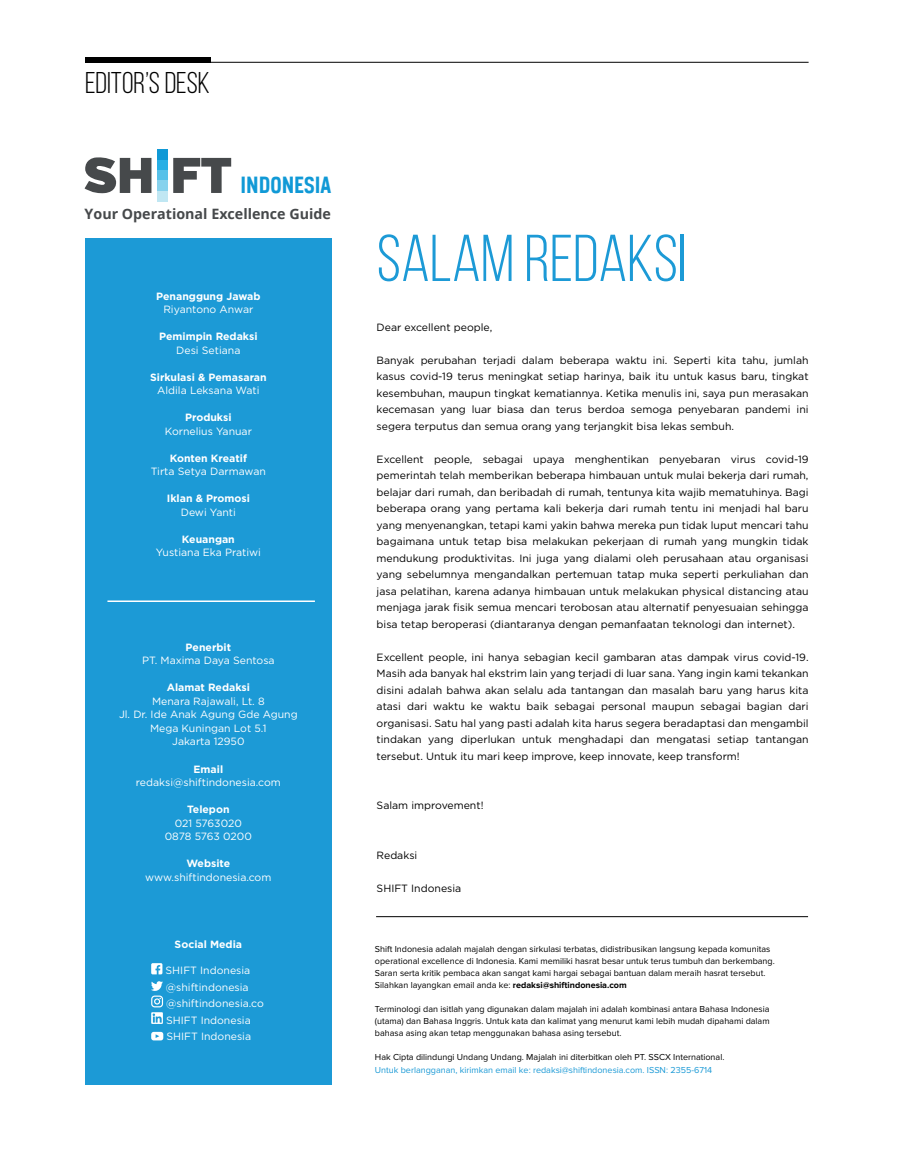
<style>
.page{position:relative;width:915px;height:1170px;background:#fff}
.page>*{position:absolute;margin:0;border:0;box-sizing:border-box;transform-origin:0 0}
.t1{font:66px "Bebas Neue";color:#1c9ad6}
.t2{font:30px "Bebas Neue";color:#000}
.t3{font:700 24.9px "Winston";color:#1099d6}
.t4{font:700 14.25px "Open Sans";color:#46494b}
.t5{font:10.5px/16.5px "Gotham";color:#000;text-align:justify}
.t6{font:10.5px/13.5px "Gotham";color:#fff;text-align:center}
.t7{font:700 10.5px "Gotham";color:#fff}
.t8{font:9px/12px "Proxima Nova";color:#000}
.t9{font:9px "Proxima Nova";color:#1c9ad6}
.s1{font-weight:700}
</style>
<div class="page">
<hr style="left:376px;top:916px;width:431px;height:1px;background:#000">
<div style="left:85px;top:238px;width:246px;height:846px;background:#1c9ad6"></div>
<svg style="left:85px;top:157px;width:66px;height:37px"></svg>
<svg style="left:173px;top:158px;width:58px;height:35px"></svg>
<div style="left:157px;top:159px;width:11px;height:11px;background:#27afe5"></div>
<div style="left:157px;top:149px;width:11px;height:10px;background:#1099d6"></div>
<div style="left:157px;top:170px;width:11px;height:11px;background:#57c1e9"></div>
<div style="left:157px;top:191px;width:11px;height:11px;background:#c0e7f3"></div>
<div style="left:157px;top:181px;width:11px;height:10px;background:#87d2ed"></div>
<hr style="left:107px;top:600px;width:208px;height:2px;background:#fff">
<svg style="left:151px;top:963px;width:11px;height:11px"></svg>
<svg style="left:151px;top:981px;width:12px;height:42px"></svg>
<svg style="left:151px;top:1031px;width:12px;height:9px"></svg>
<div style="left:85px;top:57px;width:126px;height:5px;background:#000"></div>
<hr style="left:85px;top:62px;width:723px;height:1px;background:#000">
<h2 class="t2" style="left:85px;top:66px;width:126px">EDITOR’S DESK</h2>
<h3 class="t3" style="left:240px;top:172px;width:92px">INDONESIA</h3>
<h3 class="t4" style="left:85px;top:204px;width:248px">Your Operational Excellence Guide</h3>
<p class="t7" style="left:156px;top:289px;width:106px">Penanggung Jawab</p>
<p class="t6" style="left:163px;top:302px;width:91px">Riyantono Anwar</p>
<p class="t7" style="left:159px;top:329px;width:100px">Pemimpin Redaksi</p>
<p class="t6" style="left:176px;top:343px;width:66px">Desi Setiana</p>
<p class="t7" style="left:150px;top:370px;width:118px">Sirkulasi &amp; Pemasaran</p>
<p class="t6" style="left:157px;top:383px;width:104px">Aldila Leksana Wati</p>
<p class="t7" style="left:185px;top:410px;width:48px">Produksi</p>
<p class="t6" style="left:165px;top:424px;width:89px">Kornelius Yanuar</p>
<p class="t7" style="left:170px;top:451px;width:79px">Konten Kreatif</p>
<p class="t6" style="left:151px;top:464px;width:117px">Tirta Setya Darmawan</p>
<p class="t7" style="left:167px;top:491px;width:84px">Iklan &amp; Promosi</p>
<p class="t6" style="left:181px;top:505px;width:57px">Dewi Yanti</p>
<p class="t7" style="left:182px;top:532px;width:54px">Keuangan</p>
<p class="t6" style="left:156px;top:545px;width:107px">Yustiana Eka Pratiwi</p>
<p class="t7" style="left:185px;top:640px;width:47px">Penerbit</p>
<p class="t6" style="left:142px;top:653px;width:134px">PT. Maxima Daya Sentosa</p>
<p class="t7" style="left:167px;top:680px;width:85px">Alamat Redaksi</p>
<p class="t6" style="left:119px;top:694px;width:180px">Menara Rajawali, Lt. 8<br>Jl. Dr. Ide Anak Agung Gde Agung<br>Mega Kuningan Lot 5.1<br>Jakarta 12950</p>
<p class="t7" style="left:193px;top:761px;width:31px">Email</p>
<p class="t6" style="left:136px;top:775px;width:146px">redaksi@shiftindonesia.com</p>
<p class="t7" style="left:187px;top:802px;width:44px">Telepon</p>
<p class="t6" style="left:165px;top:815px;width:89px">021 5763020<br>0878 5763 0200</p>
<p class="t7" style="left:186px;top:856px;width:45px">Website</p>
<p class="t6" style="left:145px;top:869px;width:128px">www.shiftindonesia.com</p>
<p class="t7" style="left:174px;top:937px;width:69px">Social Media</p>
<p class="t6" style="left:165px;top:962px;width:100px;line-height:16.5px;text-align:left">SHIFT Indonesia @shiftindonesia @shiftindonesia.co<br>SHIFT Indonesia<br>SHIFT Indonesia</p>
<h1 class="t1" style="left:376px;top:223px;width:311px">SALAM REDAKSI</h1>
<p class="t5" style="left:376px;top:318px;width:117px">Dear excellent people,</p>
<p class="t5" style="left:376px;top:351px;width:433px">Banyak perubahan terjadi dalam beberapa waktu ini. Seperti kita tahu, jumlah kasus covid-19 terus meningkat setiap harinya, baik itu untuk kasus baru, tingkat kesembuhan, maupun tingkat kematiannya. Ketika menulis ini, saya pun merasakan kecemasan yang luar biasa dan terus berdoa semoga penyebaran pandemi ini segera terputus dan semua orang yang terjangkit bisa lekas sembuh.</p>
<p class="t5" style="left:376px;top:450px;width:433px">Excellent people, sebagai upaya menghentikan penyebaran virus covid-19 pemerintah telah memberikan beberapa himbauan untuk mulai bekerja dari rumah, belajar dari rumah, dan beribadah di rumah, tentunya kita wajib mematuhinya. Bagi beberapa orang yang pertama kali bekerja dari rumah tentu ini menjadi hal baru yang menyenangkan, tetapi kami yakin bahwa mereka pun tidak luput mencari tahu bagaimana untuk tetap bisa melakukan pekerjaan di rumah yang mungkin tidak mendukung produktivitas. Ini juga yang dialami oleh perusahaan atau organisasi yang sebelumnya mengandalkan pertemuan tatap muka seperti perkuliahan dan jasa pelatihan, karena adanya himbauan untuk melakukan physical distancing atau menjaga jarak fisik semua mencari terobosan atau alternatif penyesuaian sehingga bisa tetap beroperasi (diantaranya dengan pemanfaatan teknologi dan internet).</p>
<p class="t5" style="left:376px;top:648px;width:433px">Excellent people, ini hanya sebagian kecil gambaran atas dampak virus covid-19.<br>Masih ada banyak hal ekstrim lain yang terjadi di luar sana. Yang ingin kami tekankan disini adalah bahwa akan selalu ada tantangan dan masalah baru yang harus kita atasi dari waktu ke waktu baik sebagai personal maupun sebagai bagian dari organisasi. Satu hal yang pasti adalah kita harus segera beradaptasi dan mengambil tindakan yang diperlukan untuk menghadapi dan mengatasi setiap tantangan tersebut. Untuk itu mari keep improve, keep innovate, keep transform!</p>
<p class="t5" style="left:376px;top:797px;width:108px">Salam improvement!</p>
<p class="t5" style="left:376px;top:846px;width:42px">Redaksi</p>
<p class="t5" style="left:376px;top:879px;width:86px">SHIFT Indonesia</p>
<p class="t8" style="left:375px;top:942px;width:401px">Shift Indonesia adalah majalah dengan sirkulasi terbatas, didistribusikan langsung kepada komunitas operational excellence di Indonesia. Kami memiliki hasrat besar untuk terus tumbuh dan berkembang.<br>Saran serta kritik pembaca akan sangat kami hargai sebagai bantuan dalam meraih hasrat tersebut.<br>Silahkan layangkan email anda ke: <span class="s1">redaksi@shiftindonesia.com</span></p>
<p class="t8" style="left:375px;top:1002px;width:396px;text-align:justify">Terminologi dan isitlah yang digunakan dalam majalah ini adalah kombinasi antara Bahasa Indonesia (utama) dan Bahasa Inggris. Untuk kata dan kalimat yang menurut kami lebih mudah dipahami dalam bahasa asing akan tetap menggunakan bahasa asing tersebut.</p>
<p class="t8" style="left:375px;top:1050px;width:351px">Hak Cipta dilindungi Undang Undang. Majalah ini diterbitkan oleh PT. SSCX International.</p>
<p class="t9" style="left:375px;top:1065px;width:338px">Untuk berlangganan, kirimkan email ke: redaksi@shiftindonesia.com. ISSN: 2355-6714</p>
</div>
